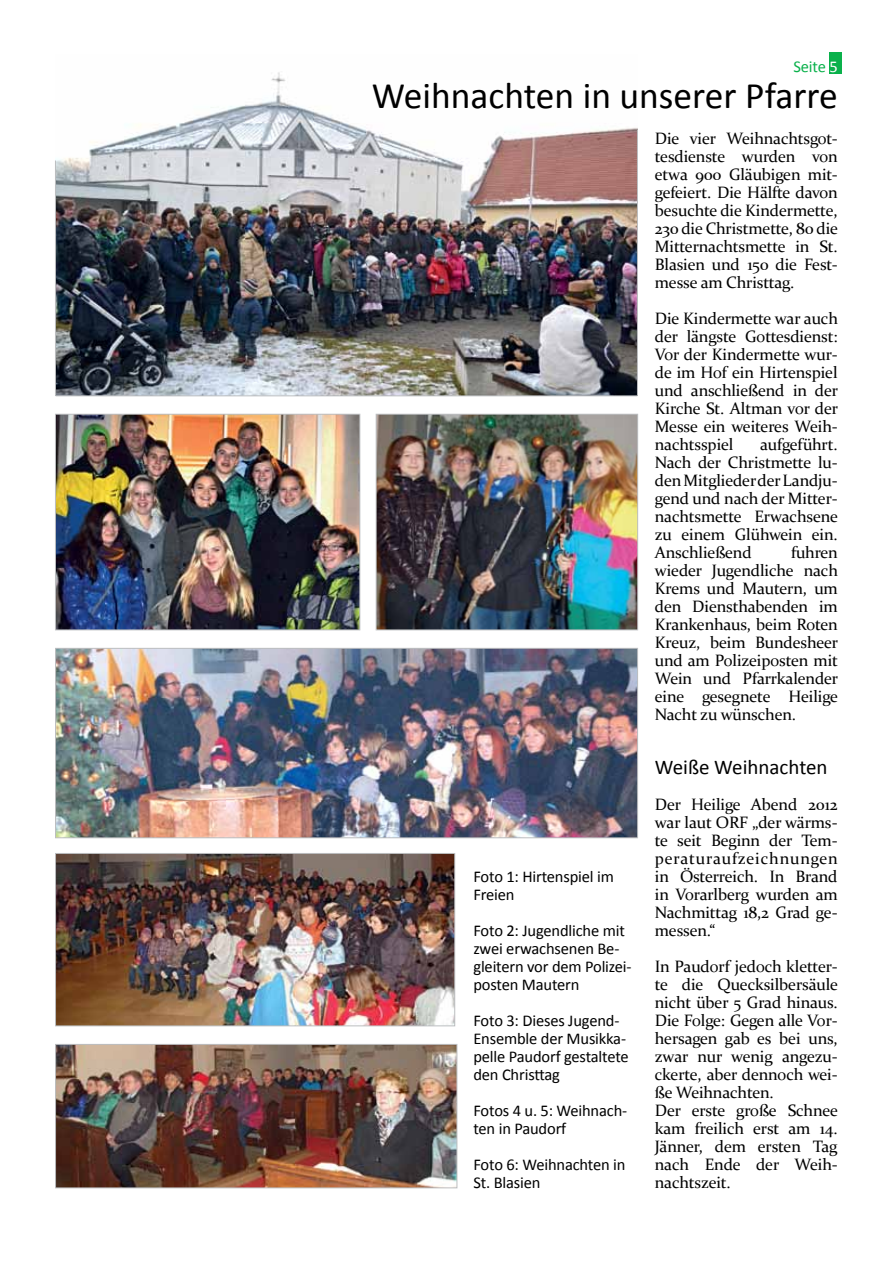
<style>
.page{position:relative;width:893px;height:1263px;background:#fff}
.page>*{position:absolute;margin:0;border:0;box-sizing:border-box;transform-origin:0 0}
.t1{font:37.5px "Calibri";color:#000}
.t2{font:21px "Calibri";color:#000}
.t3{font:16.5px/18px "Constantia";letter-spacing:-.01em;color:#000;text-align:justify}
.t4{font:16.5px/18px "Calibri";letter-spacing:-.01em;color:#000}
.t5{font:16.5px "Calibri";letter-spacing:-.01em;color:#0ab14b}
.s1{color:#fff}
</style>
<div class="page">
<div style="left:829px;top:52px;width:13px;height:21px;background:#0ab14b"></div>
<img style="left:55px;top:72px;width:583px;height:324px">
<img style="left:57px;top:416px;width:301px;height:212px">
<div style="left:55px;top:414px;width:305px;height:216px;border:1px solid #bcbec0"></div>
<img style="left:378px;top:416px;width:258px;height:212px">
<div style="left:376px;top:414px;width:262px;height:216px;border:1px solid #bcbec0"></div>
<img style="left:57px;top:855px;width:396px;height:169px">
<div style="left:55px;top:853px;width:400px;height:173px;border:1px solid #bcbec0"></div>
<img style="left:57px;top:650px;width:579px;height:186px">
<div style="left:55px;top:648px;width:583px;height:190px;border:1px solid #bcbec0"></div>
<img style="left:57px;top:1046px;width:398px;height:140px">
<div style="left:55px;top:1044px;width:402px;height:144px;border:1px solid #bcbec0"></div>
<hr style="left:55px;top:161px;width:1px;height:235px;background:#bcbec0">
<hr style="left:637px;top:130px;width:1px;height:266px;background:#bcbec0">
<hr style="left:56px;top:396px;width:581px;height:1px;background:#bcbec0">
<p class="t5" style="left:793px;top:56px;width:46px">Seite <span class="s1">5</span></p>
<h1 class="t1" style="left:372px;top:72px;width:467px">Weihnachten in unserer Pfarre</h1>
<p class="t4" style="left:473px;top:868px;width:142px">Foto 1: Hirtenspiel im<br>Freien</p>
<p class="t4" style="left:473px;top:922px;width:160px">Foto 2: Jugendliche mit zwei erwachsenen Be&shy;gleitern vor dem Polizei&shy;posten Mautern</p>
<p class="t4" style="left:473px;top:1012px;width:157px">Foto 3: Dieses Jugend-<br>Ensemble der Musikka&shy;pelle Paudorf gestaltete den Christtag</p>
<p class="t4" style="left:473px;top:1102px;width:155px">Fotos 4 u. 5: Weihnach&shy;ten in Paudorf</p>
<p class="t4" style="left:473px;top:1156px;width:154px">Foto 6: Weihnachten in<br>St. Blasien</p>
<p class="t3" style="left:655px;top:129px;width:185px">Die vier Weihnachtsgot&shy;tesdienste wurden von etwa 900 Gläubigen mit&shy;gefeiert. Die Hälfte davon besuchte die Kindermette, 230 die Christmette, 80 die Mitternachtsmette in St.<br>Blasien und 150 die Fest&shy;messe am Christtag.</p>
<p class="t3" style="left:655px;top:309px;width:185px">Die Kindermette war auch der längste Gottesdienst:<br>Vor der Kindermette wur&shy;de im Hof ein Hirtenspiel und anschließend in der Kirche St. Altman vor der Messe ein weiteres Weih&shy;nachtsspiel</p>
<p class="t3" style="left:655px;top:435px;width:185px;text-indent:105px">aufgeführt.<br>Nach der Christmette lu&shy;den Mitglieder der Landju&shy;gend und nach der Mitter&shy;nachtsmette Erwachsene zu einem Glühwein ein.<br>Anschließend</p>
<p class="t3" style="left:655px;top:543px;width:185px;text-indent:136px">fuhren wieder Jugendliche nach Krems und Mautern, um den Diensthabenden im Krankenhaus, beim Roten Kreuz, beim Bundesheer und am Polizeiposten mit Wein und Pfarrkalender eine gesegnete Heilige Nacht zu wünschen.</p>
<p class="t2" style="left:655px;top:754px;width:174px">Weiße Weihnachten</p>
<p class="t3" style="left:655px;top:795px;width:185px">Der Heilige Abend 2012 war laut ORF „der wärms&shy;te seit Beginn der Tem&shy;peraturaufzeichnungen in Österreich. In Brand in Vorarlberg wurden am Nachmittag 18,2 Grad ge&shy;messen.“</p>
<p class="t3" style="left:655px;top:957px;width:185px;text-align:left">In Paudorf jedoch kletter&shy;te die Quecksilbersäule nicht über 5 Grad hinaus.<br>Die Folge: Gegen alle Vor&shy;hersagen gab es bei uns, zwar nur wenig angezu&shy;ckerte, aber dennoch wei&shy;ße Weihnachten.<br>Der erste große Schnee kam freilich erst am 14.<br>Jänner, dem ersten Tag nach Ende der Weih&shy;nachtszeit.</p>
</div>
